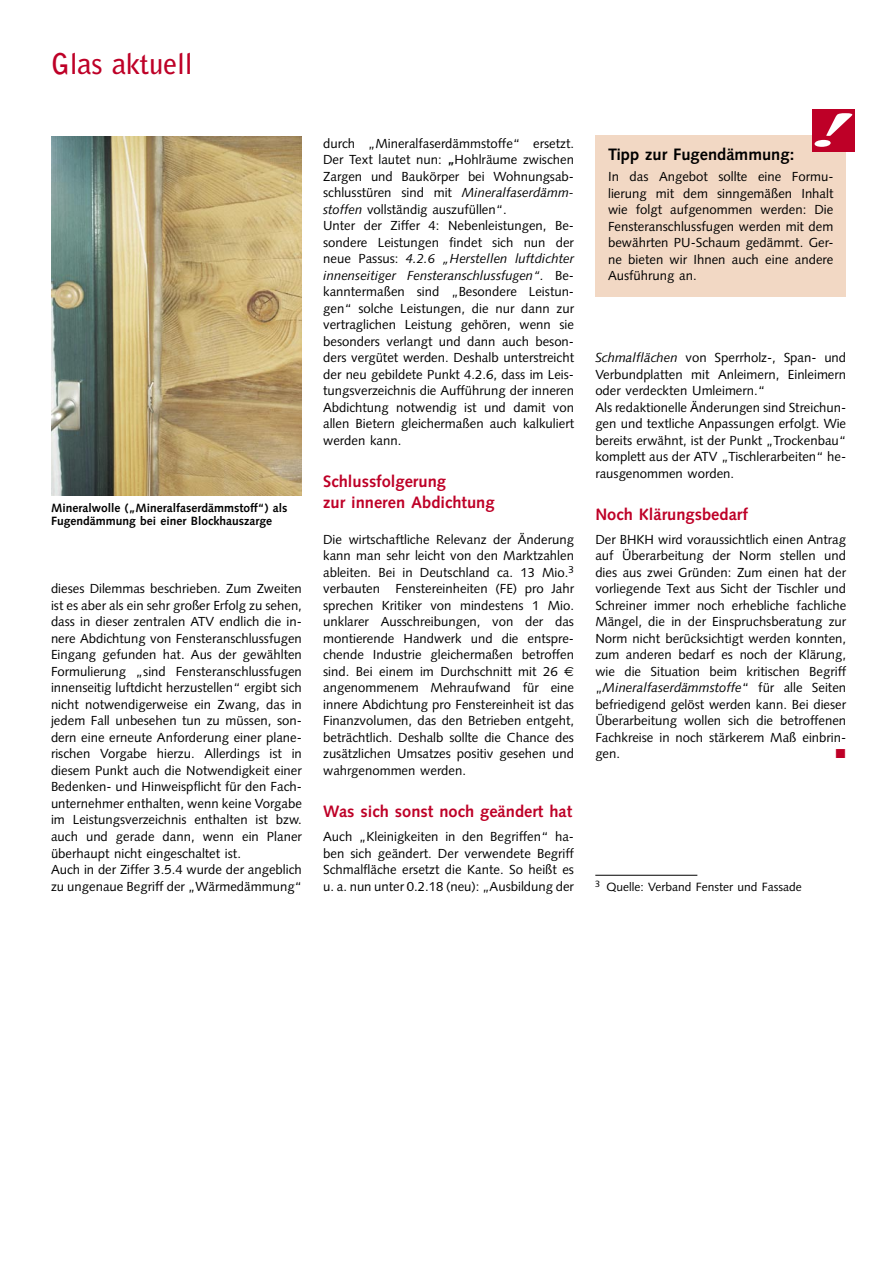
<style>
.page{position:relative;width:893px;height:1263px;background:#fff}
.page>*{position:absolute;margin:0;border:0;box-sizing:border-box;transform-origin:0 0}
.t1{font:700 28.5px "Bell Gothic";letter-spacing:-.01em;color:#be0027}
.GW_Zwischenüberschrift_11_14{font:700 16.5px/21px "Syntax";color:#be0027}
.GW_Infokasten_Überschrift{font:700 16.5px "Syntax";color:#000}
.GW_Grundtext_8_75_11{font:13.2px/16.5px "Syntax";color:#000;text-align:justify}
.GW_BU_8_9{font:700 12px/13.5px "Syntax";color:#000}
.GW_Fußnote_Literatur_Text_8_9{font:12px "Syntax";color:#000}
.s1{font-weight:700}
.s2{font-style:italic}
.s3{font-family:"Euro Sans Std"}
</style>
<div class="page">
<img style="left:51px;top:136px;width:251px;height:359px">
<div style="left:595px;top:135px;width:251px;height:161px;background:#f2d8c4"></div>
<div style="left:812px;top:109px;width:43px;height:42px;background:#be0027"></div>
<svg style="left:815px;top:113px;width:38px;height:34px"></svg>
<hr style="left:595px;top:875px;width:102px;height:1px;background:#000">
<h1 class="t1" style="left:51px;top:46px;width:143px">Glas aktuell</h1>
<p class="GW_BU_8_9" style="left:51px;top:501px;width:238px">Mineralwolle („Mineralfaserdämmstoff“) als<br>Fugendämmung bei einer Blockhauszarge</p>
<p class="GW_Grundtext_8_75_11" style="left:51px;top:581px;width:252px">dieses Dilemmas beschrieben. Zum Zweiten ist es aber als ein sehr großer Erfolg zu sehen, dass in dieser zentralen ATV endlich die in&shy;nere Abdichtung von Fensteranschlussfugen Eingang gefunden hat. Aus der gewählten Formulierung „sind Fensteranschlussfugen innenseitig luftdicht herzustellen“ ergibt sich nicht notwendigerweise ein Zwang, das in jedem Fall unbesehen tun zu müssen, son&shy;dern eine erneute Anforderung einer plane&shy;rischen Vorgabe hierzu. Allerdings ist in diesem Punkt auch die Notwendigkeit einer Bedenken- und Hinweispflicht für den Fach&shy;unternehmer enthalten, wenn keine Vorgabe im Leistungsverzeichnis enthalten ist bzw. auch und gerade dann, wenn ein Planer überhaupt nicht eingeschaltet ist.</p>
<p class="GW_Grundtext_8_75_11" style="left:51px;top:861px;width:252px">Auch in der Ziffer 3.5.4 wurde der angeblich zu ungenaue Begriff der „Wärmedämmung“</p>
<p class="GW_Grundtext_8_75_11" style="left:323px;top:135px;width:252px">durch „Mineralfaserdämmstoffe“ ersetzt.<br>Der Text lautet nun: <span class="s1">„</span>Hohlräume zwischen Zargen und Baukörper bei Wohnungsab&shy;schlusstüren sind mit <span class="s2">Mineralfaserdämm&shy;stoffen</span> vollständig auszufüllen“.</p>
<p class="GW_Grundtext_8_75_11" style="left:323px;top:218px;width:252px">Unter der Ziffer 4: Nebenleistungen, Be&shy;sondere Leistungen findet sich nun der neue Passus: <span class="s2">4.2.6 „Herstellen luftdichter innenseitiger Fensteranschlussfugen“.</span> Be&shy;kanntermaßen sind „Besondere Leistun&shy;gen“ solche Leistungen, die nur dann zur vertraglichen Leistung gehören, wenn sie besonders verlangt und dann auch beson&shy;ders vergütet werden. Deshalb unterstreicht der neu gebildete Punkt 4.2.6, dass im Leis&shy;tungsverzeichnis die Aufführung der inneren Abdichtung notwendig ist und damit von allen Bietern gleichermaßen auch kalkuliert werden kann.</p>
<p class="GW_Zwischenüberschrift_11_14" style="left:323px;top:471px;width:173px">Schlussfolgerung<br>zur inneren Abdichtung</p>
<p class="GW_Grundtext_8_75_11" style="left:323px;top:531px;width:252px">Die wirtschaftliche Relevanz der Änderung kann man sehr leicht von den Marktzahlen ableiten. Bei in Deutschland ca. 13 Mio.<sup>3 </sup>verbauten Fenstereinheiten (FE) pro Jahr sprechen Kritiker von mindestens 1 Mio. unklarer Ausschreibungen, von der das montierende Handwerk und die entspre&shy;chende Industrie gleichermaßen betroffen sind. Bei einem im Durchschnitt mit 26 <span class="s3">€ </span>angenommenem Mehraufwand für eine innere Abdichtung pro Fenstereinheit ist das Finanzvolumen, das den Betrieben entgeht, beträchtlich. Deshalb sollte die Chance des zusätzlichen Umsatzes positiv gesehen und wahrgenommen werden.</p>
<p class="GW_Zwischenüberschrift_11_14" style="left:323px;top:801px;width:251px">Was sich sonst noch geändert hat</p>
<p class="GW_Grundtext_8_75_11" style="left:323px;top:828px;width:252px">Auch „Kleinigkeiten in den Begriffen“ ha&shy;ben sich geändert. Der verwendete Begriff Schmalfläche ersetzt die Kante. So heißt es u. a. nun unter 0.2.18 (neu): „Ausbildung der</p>
<p class="GW_Infokasten_Überschrift" style="left:608px;top:145px;width:188px">Tipp zur Fugendämmung:</p>
<p class="GW_Grundtext_8_75_11" style="left:608px;top:168px;width:227px">In das Angebot sollte eine Formu&shy;lierung mit dem sinngemäßen Inhalt wie folgt aufgenommen werden: Die Fensteranschlussfugen werden mit dem bewährten PU-Schaum gedämmt. Ger&shy;ne bieten wir Ihnen auch eine andere Ausführung an.</p>
<p class="GW_Grundtext_8_75_11" style="left:595px;top:350px;width:252px"><span class="s2">Schmalflächen</span> von Sperrholz-, Span- und Verbundplatten mit Anleimern, Einleimern oder verdeckten Umleimern.“</p>
<p class="GW_Grundtext_8_75_11" style="left:595px;top:399px;width:252px">Als redaktionelle Änderungen sind Streichun&shy;gen und textliche Anpassungen erfolgt. Wie bereits erwähnt, ist der Punkt „Trockenbau“ komplett aus der ATV „Tischlerarbeiten“ he&shy;rausgenommen worden.</p>
<p class="GW_Zwischenüberschrift_11_14" style="left:595px;top:504px;width:154px">Noch Klärungsbedarf</p>
<p class="GW_Grundtext_8_75_11" style="left:595px;top:531px;width:252px">Der BHKH wird voraussichtlich einen Antrag auf Überarbeitung der Norm stellen und dies aus zwei Gründen: Zum einen hat der vorliegende Text aus Sicht der Tischler und Schreiner immer noch erhebliche fachliche Mängel, die in der Einspruchsberatung zur Norm nicht berücksichtigt werden konnten, zum anderen bedarf es noch der Klärung, wie die Situation beim kritischen Begriff „<span class="s2">Mineralfaserdämmstoffe</span>“ für alle Seiten befriedigend gelöst werden kann. Bei dieser Überarbeitung wollen sich die betroffenen Fachkreise in noch stärkerem Maß einbrin&shy;gen.</p>
<p class="GW_Fußnote_Literatur_Text_8_9" style="left:595px;top:879px;width:208px"><sup>3</sup> Quelle: Verband Fenster und Fassade</p>
</div>
